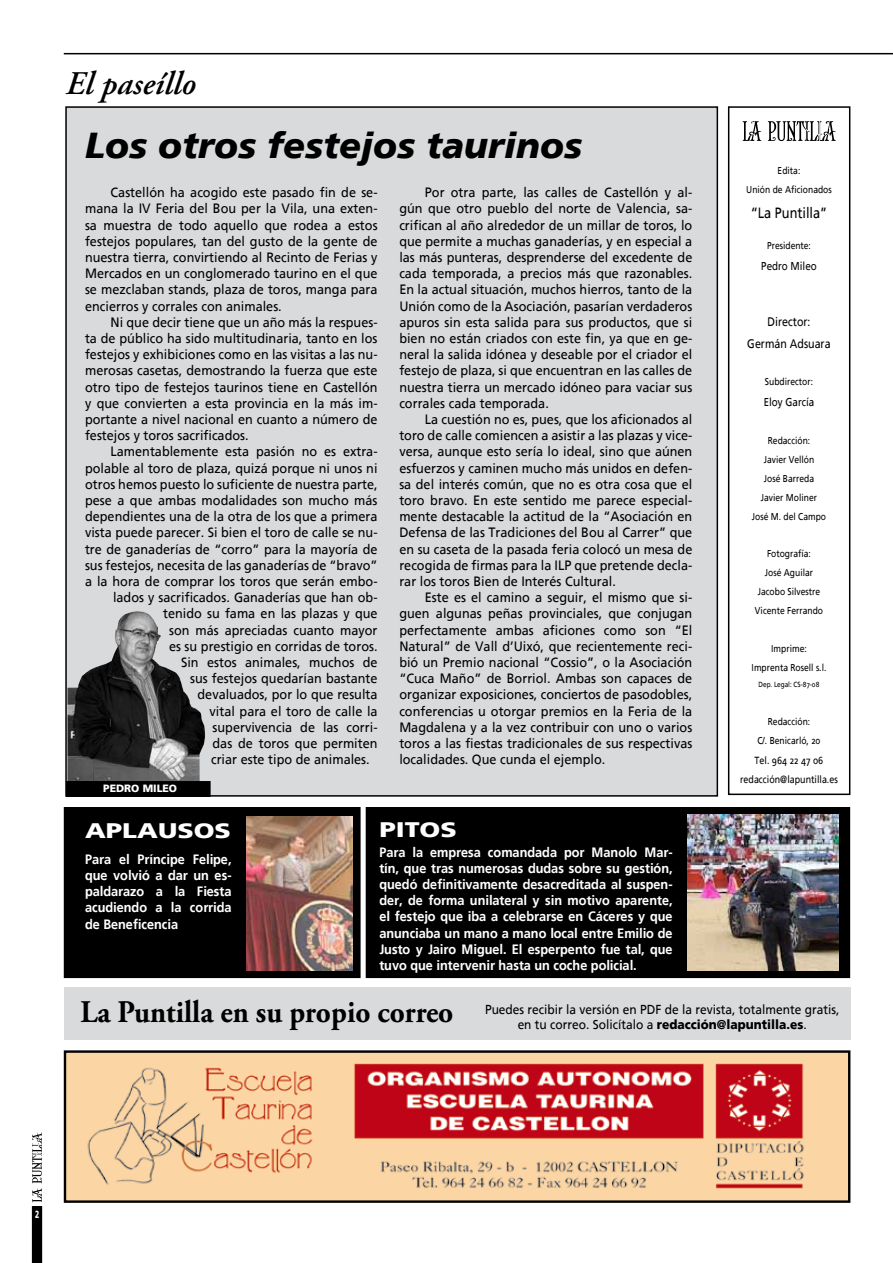
<style>
.page{position:relative;width:893px;height:1263px;background:#fff}
.page>*{position:absolute;margin:0;border:0;box-sizing:border-box;transform-origin:0 0}
.t1{font:italic 900 36px "Frutiger";color:#000}
.t2{font:italic 600 33px "Adobe Garamond Pro";color:#000}
.t3{font:700 31.5px "Adobe Garamond Pro";color:#000;scale:.93 1}
.t4{font:900 21px "Frutiger";color:#fff;scale:1.28 1}
.t5{font:14.85px "Frutiger Linotype";color:#000;scale:.86 1}
.t6{font:13.5px/16.2px "Frutiger";color:#000;text-align:justify;scale:.94 1}
.t7{font:700 13.5px/16.2px "Frutiger Linotype";color:#fff;text-align:justify;scale:.94 1}
.t8{font:13.05px/15.6px "Frutiger";color:#000;text-align:center;scale:.92 1}
.t9{font:12.3px/21.9px "Frutiger Linotype";color:#000;text-align:center;scale:.86 1}
.t10{font:11.4px "Frutiger Linotype";color:#000;scale:.86 1}
.t11{font:900 10.5px "Frutiger";color:#fff}
.t12{font:900 10.5px "Frutiger";color:#fff;scale:.65 1}
.t13{font:10.35px/19.5px "Frutiger Linotype";color:#000;text-align:center;scale:.86 1}
.t14{font:9.9px/18.9px "Frutiger Linotype";color:#000;text-align:center;scale:.86 1}
.t15{font:7.35px "Frutiger Linotype";color:#000;scale:.86 1}
.s1{font-weight:900}
</style>
<div class="page">
<hr style="left:64px;top:53px;width:829px;height:1px;background:#000">
<svg style="left:31px;top:1132px;width:12px;height:131px"></svg>
<div style="left:66px;top:107px;width:651px;height:689px;background:#d9dadb"></div>
<div style="left:728px;top:106px;width:122px;height:689px;border:2px solid #000"></div>
<svg style="left:741px;top:108px;width:96px;height:33px"></svg>
<svg style="left:68px;top:611px;width:137px;height:170px"></svg>
<div style="left:67px;top:782px;width:143px;height:14px;background:#000"></div>
<div style="left:66px;top:781px;width:145px;height:16px;border:2px solid #000"></div>
<div style="left:64px;top:988px;width:786px;height:52px;background:#d9dadb"></div>
<img style="left:67px;top:1053px;width:780px;height:147px">
<div style="left:64px;top:1050px;width:786px;height:153px;border:2px solid #000"></div>
<div style="left:65px;top:808px;width:295px;height:169px;background:#000"></div>
<div style="left:64px;top:807px;width:297px;height:171px;border:2px solid #000"></div>
<div style="left:366px;top:808px;width:483px;height:169px;background:#000"></div>
<div style="left:366px;top:807px;width:484px;height:171px;border:2px solid #000"></div>
<img style="left:687px;top:814px;width:151px;height:156px">
<img style="left:247px;top:817px;width:105px;height:153px">
<h2 class="t2" style="left:66px;top:65px;width:131px">El paseíllo</h2>
<h1 class="t1" style="left:85px;top:124px;width:499px">Los otros festejos taurinos</h1>
<p class="t6" style="left:85px;top:184px;width:313px;text-indent:26px">Castellón ha acogido este pasado fin de se&shy;mana la IV Feria del Bou per la Vila, una exten&shy;sa muestra de todo aquello que rodea a estos festejos populares, tan del gusto de la gente de nuestra tierra, convirtiendo al Recinto de Ferias y Mercados en un conglomerado taurino en el que se mezclaban stands, plaza de toros, manga para encierros y corrales con animales.</p>
<p class="t6" style="left:85px;top:314px;width:313px;text-indent:26px">Ni que decir tiene que un año más la respues&shy;ta de público ha sido multitudinaria, tanto en los festejos y exhibiciones como en las visitas a las nu&shy;merosas casetas, demostrando la fuerza que este otro tipo de festejos taurinos tiene en Castellón y que convierten a esta provincia en la más im&shy;portante a nivel nacional en cuanto a número de festejos y toros sacrificados.</p>
<p class="t6" style="left:111px;top:444px;width:286px">Lamentablemente esta pasión no es extra-</p>
<p class="t6" style="left:85px;top:460px;width:313px">polable al toro de plaza, quizá porque ni unos ni</p>
<p class="t6" style="left:85px;top:476px;width:313px">otros hemos puesto lo suficiente de nuestra parte,</p>
<p class="t6" style="left:85px;top:492px;width:313px">pese a que ambas modalidades son mucho más</p>
<p class="t6" style="left:85px;top:508px;width:313px">dependientes una de la otra de los que a primera</p>
<p class="t6" style="left:85px;top:525px;width:313px">vista puede parecer. Si bien el toro de calle se nu-</p>
<p class="t6" style="left:85px;top:541px;width:313px">tre de ganaderías de “corro” para la mayoría de</p>
<p class="t6" style="left:85px;top:557px;width:313px">sus festejos, necesita de las ganaderías de “bravo”</p>
<p class="t6" style="left:85px;top:573px;width:313px">a la hora de comprar los toros que serán embo-</p>
<p class="t6" style="left:113px;top:589px;width:283px">lados y sacrificados. Ganaderías que han ob-</p>
<p class="t6" style="left:163px;top:606px;width:230px">tenido su fama en las plazas y que</p>
<p class="t6" style="left:169px;top:622px;width:223px">son más apreciadas cuanto mayor</p>
<p class="t6" style="left:169px;top:638px;width:223px">es su prestigio en corridas de toros.</p>
<p class="t6" style="left:181px;top:654px;width:211px">Sin estos animales, muchos de</p>
<p class="t6" style="left:190px;top:670px;width:201px">sus festejos quedarían bastante</p>
<p class="t6" style="left:198px;top:687px;width:193px">devaluados, por lo que resulta</p>
<p class="t6" style="left:210px;top:703px;width:180px">vital para el toro de calle la</p>
<p class="t6" style="left:213px;top:719px;width:177px">supervivencia de las corri-</p>
<p class="t6" style="left:213px;top:735px;width:177px">das de toros que permiten</p>
<p class="t6" style="left:211px;top:751px;width:170px">criar este tipo de animales.</p>
<p class="t11" style="left:103px;top:782px;width:75px">PEDRO MILEO</p>
<p class="t6" style="left:399px;top:184px;width:313px;text-indent:26px">Por otra parte, las calles de Castellón y al&shy;gún que otro pueblo del norte de Valencia, sa&shy;crifican al año alrededor de un millar de toros, lo que permite a muchas ganaderías, y en especial a las más punteras, desprenderse del excedente de cada temporada, a precios más que razonables.<br>En la actual situación, muchos hierros, tanto de la Unión como de la Asociación, pasarían verdaderos apuros sin esta salida para sus productos, que si bien no están criados con este fin, ya que en ge&shy;neral la salida idónea y deseable por el criador el festejo de plaza, si que encuentran en las calles de nuestra tierra un mercado idóneo para vaciar sus corrales cada temporada.</p>
<p class="t6" style="left:399px;top:411px;width:313px;text-indent:26px">La cuestión no es, pues, que los aficionados al toro de calle comiencen a asistir a las plazas y vice&shy;versa, aunque esto sería lo ideal, sino que aúnen esfuerzos y caminen mucho más unidos en defen&shy;sa del interés común, que no es otra cosa que el toro bravo. En este sentido me parece especial&shy;mente destacable la actitud de la “Asociación en Defensa de las Tradiciones del Bou al Carrer” que en su caseta de la pasada feria colocó un mesa de recogida de firmas para la ILP que pretende decla&shy;rar los toros Bien de Interés Cultural.</p>
<p class="t6" style="left:399px;top:589px;width:313px;text-indent:26px">Este es el camino a seguir, el mismo que si&shy;guen algunas peñas provinciales, que conjugan perfectamente ambas aficiones como son “El Natural” de Vall d’Uixó, que recientemente reci&shy;bió un Premio nacional “Cossio”, o la Asociación “Cuca Maño” de Borriol. Ambas son capaces de organizar exposiciones, conciertos de pasodobles, conferencias u otorgar premios en la Feria de la Magdalena y a la vez contribuir con uno o varios toros a las fiestas tradicionales de sus respectivas localidades. Que cunda el ejemplo.</p>
<h3 class="t4" style="left:85px;top:818px;width:115px">APLAUSOS</h3>
<h3 class="t4" style="left:379px;top:817px;width:62px">PITOS</h3>
<p class="t7" style="left:85px;top:851px;width:157px">Para el Príncipe Felipe, que volvió a dar un es&shy;paldarazo a la Fiesta acudiendo a la corrida de Beneficencia</p>
<p class="t7" style="left:379px;top:844px;width:313px">Para la empresa comandada por Manolo Mar&shy;tín, que tras numerosas dudas sobre su gestión, quedó definitivamente desacreditada al suspen&shy;der, de forma unilateral y sin motivo aparente, el festejo que iba a celebrarse en Cáceres y que anunciaba un mano a mano local entre Emilio de Justo y Jairo Miguel. El esperpento fue tal, que tuvo que intervenir hasta un coche policial.</p>
<p class="t14" style="left:746px;top:161px;width:101px">Edita:<br>Unión de Aficionados</p>
<p class="t5" style="left:751px;top:204px;width:91px">“La Puntilla”</p>
<p class="t14" style="left:767px;top:236px;width:53px">Presidente:</p>
<p class="t10" style="left:761px;top:259px;width:66px">Pedro Mileo</p>
<p class="t9" style="left:747px;top:310px;width:98px">Director:<br>Germán Adsuara</p>
<p class="t14" style="left:765px;top:372px;width:58px">Subdirector:</p>
<p class="t10" style="left:764px;top:395px;width:60px">Eloy García</p>
<p class="t14" style="left:752px;top:431px;width:88px">Redacción:<br>Javier Vellón<br>José Barreda<br>Javier Moliner<br>José M. del Campo</p>
<p class="t14" style="left:755px;top:544px;width:81px">Fotografía:<br>José Aguilar<br>Jacobo Silvestre<br>Vicente Ferrando</p>
<p class="t14" style="left:752px;top:639px;width:88px">Imprime:<br>Imprenta Rosell s.l.</p>
<p class="t15" style="left:758px;top:680px;width:72px">Dep. Legal: CS-87-08</p>
<p class="t14" style="left:757px;top:711px;width:75px;line-height:19.5px">Redacción:<br>C/. Benicarló, 20</p>
<p class="t13" style="left:740px;top:750px;width:115px">Tel. 964 22 47 06 redacción@lapuntilla.es</p>
<h3 class="t3" style="left:80px;top:994px;width:403px">La Puntilla en su propio correo</h3>
<p class="t8" style="left:485px;top:1001px;width:387px">Puedes recibir la versión en PDF de la revista, totalmente gratis, en tu correo. Solicítalo a <span class="s1">redacción@lapuntilla.es</span>.</p>
<p class="t12" style="left:35px;top:1207px;width:8px">2</p>
</div>
